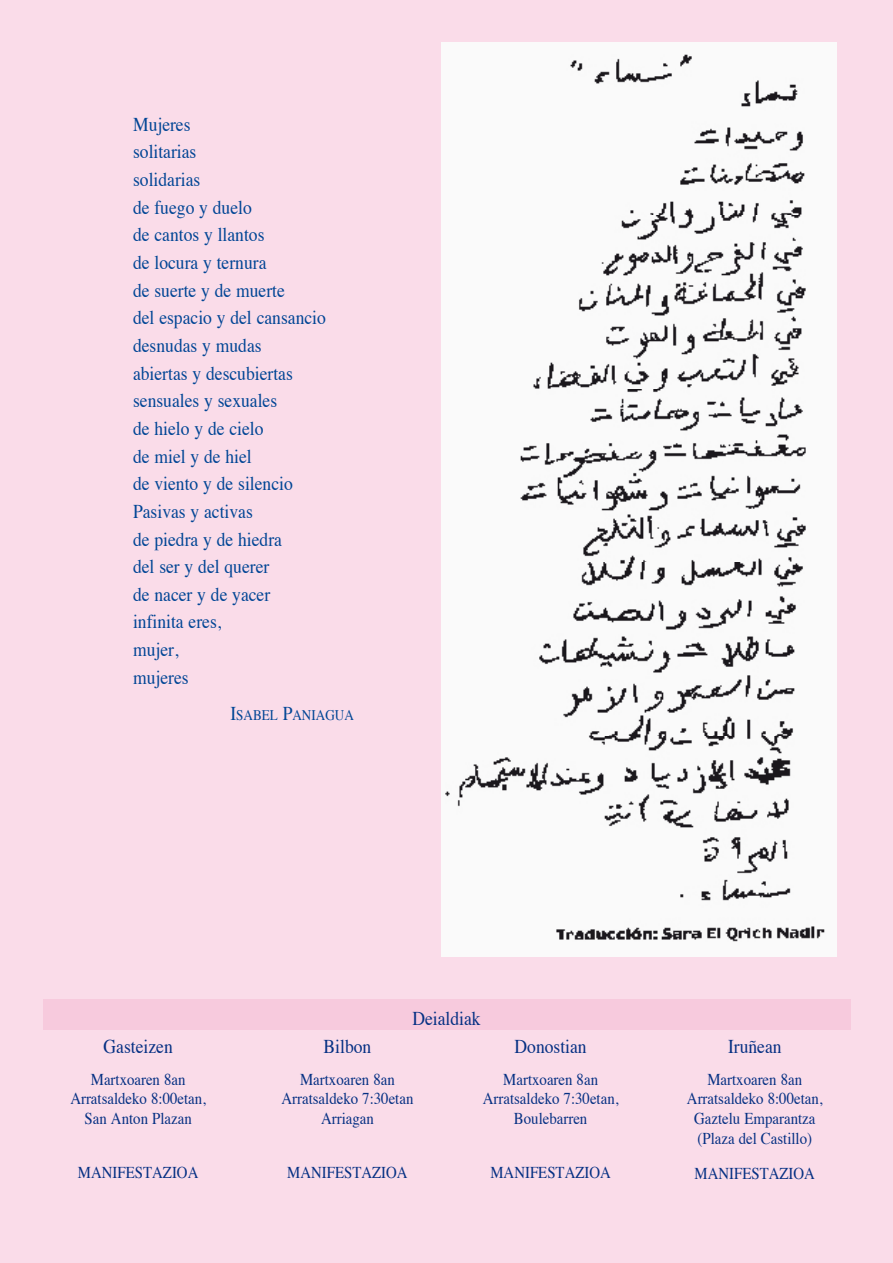
<style>
.page{position:relative;width:893px;height:1263px;background:#fadce9}
.page>*{position:absolute;margin:0;border:0;box-sizing:border-box;transform-origin:0 0}
.t1{font:19.5px/27.6px "Times";color:#004595;scale:.9 1}
.t2{font:19.5px "Times";color:#053083;scale:.9 1}
.t3{font:16.5px/19.8px "Times";color:#053083;text-align:center;scale:.9 1}
.t4{font:14.7px "Times";color:#004595;scale:.9 1}
.s1{font-size:19.5px}
</style>
<div class="page">
<img style="left:441px;top:43px;width:395px;height:914px">
<div style="left:43px;top:999px;width:807px;height:31px;background:#f7cadd"></div>
<p class="t1" style="left:133px;top:109px;width:216px">Mujeres<br>solitarias<br>solidarias<br>de fuego y duelo<br>de cantos y llantos<br>de locura y ternura<br>de suerte y de muerte<br>del espacio y del cansancio desnudas y mudas<br>abiertas y descubiertas sensuales y sexuales<br>de hielo y de cielo<br>de miel y de hiel<br>de viento y de silencio<br>Pasivas y activas<br>de piedra y de hiedra<br>del ser y del querer<br>de nacer y de yacer infinita eres,<br>mujer,<br>mujeres</p>
<p class="t4" style="left:230px;top:701px;width:139px"><span class="s1">I</span>SABEL <span class="s1">P</span>ANIAGUA</p>
<p class="t2" style="left:104px;top:1028px;width:78px">Gasteizen</p>
<p class="t3" style="left:70px;top:1068px;width:152px">Martxoaren 8an<br>Arratsaldeko 8:00etan,<br>San Anton Plazan</p>
<p class="t3" style="left:78px;top:1161px;width:135px">MANIFESTAZIOA</p>
<p class="t2" style="left:412px;top:1001px;width:77px">Deialdiak</p>
<p class="t2" style="left:324px;top:1028px;width:55px">Bilbon</p>
<p class="t3" style="left:282px;top:1068px;width:148px">Martxoaren 8an<br>Arratsaldeko 7:30etan<br>Arriagan</p>
<p class="t3" style="left:287px;top:1161px;width:135px">MANIFESTAZIOA</p>
<p class="t2" style="left:515px;top:1028px;width:82px">Donostian</p>
<p class="t3" style="left:483px;top:1068px;width:152px">Martxoaren 8an<br>Arratsaldeko 7:30etan,<br>Boulebarren</p>
<p class="t3" style="left:490px;top:1161px;width:135px">MANIFESTAZIOA</p>
<p class="t2" style="left:728px;top:1028px;width:61px">Iruñean</p>
<p class="t3" style="left:687px;top:1068px;width:152px">Martxoaren 8an<br>Arratsaldeko 8:00etan,<br>Gaztelu Emparantza (Plaza del Castillo)</p>
<p class="t3" style="left:694px;top:1162px;width:135px">MANIFESTAZIOA</p>
</div>
